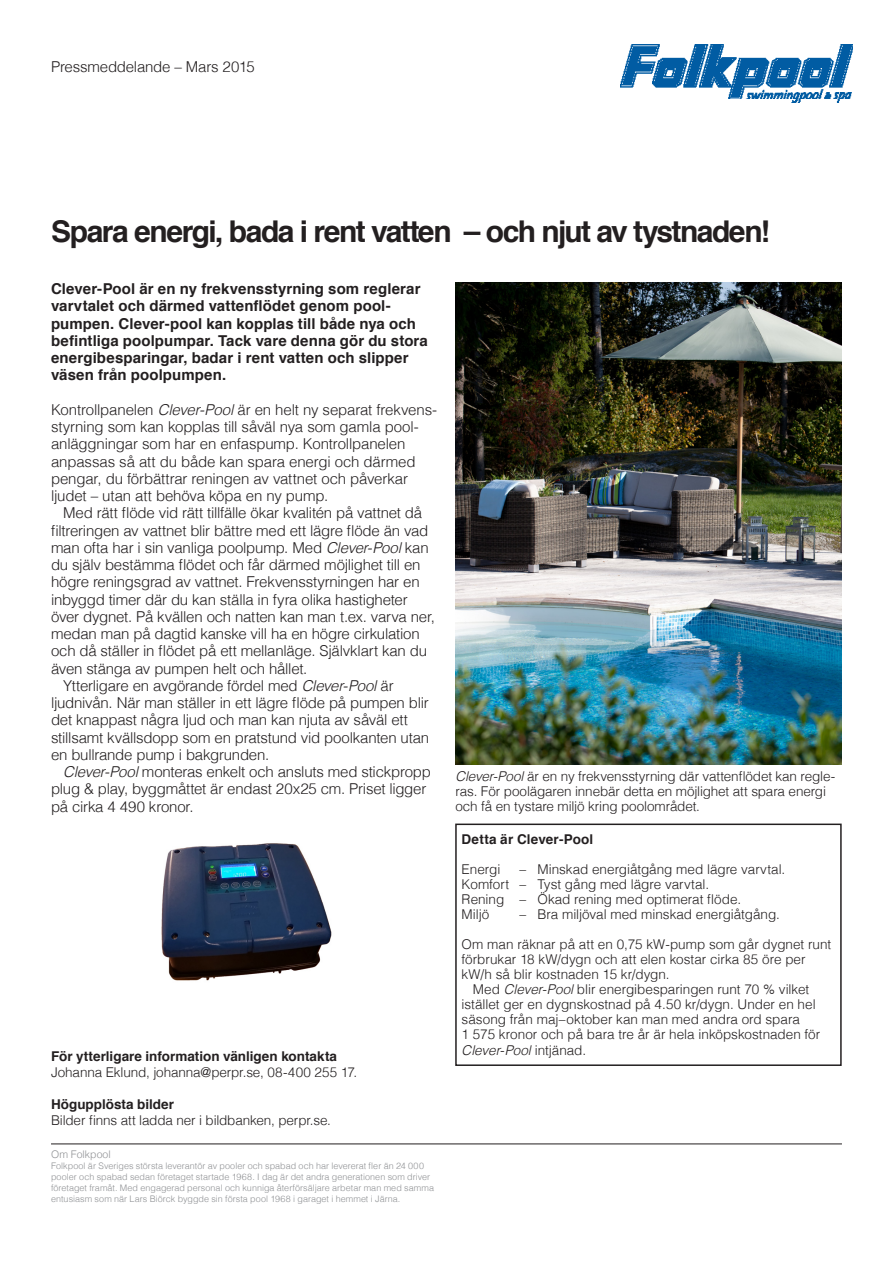
<style>
.page{position:relative;width:893px;height:1263px;background:#fff}
.page>*{position:absolute;margin:0;border:0;box-sizing:border-box;transform-origin:0 0}
.t1{font:700 30px "Helvetica";letter-spacing:-.05em;color:#231f20}
.t2{font:300 15px/17.2px "Helvetica";letter-spacing:-.015em;color:#231f20}
.t3{font:700 15px/17.2px "Helvetica";letter-spacing:.01em;color:#231f20}
.t4{font:300 13.5px/15px "Helvetica";letter-spacing:-.005em;color:#231f20}
.t5{font:700 13.5px "Helvetica";color:#231f20}
.t6{font:300 10.5px "Helvetica";letter-spacing:.005em;color:#8f9194}
.t7{font:300 9px/10.8px "Helvetica";letter-spacing:.005em;color:#8f9194}
.s1{font-style:italic}
</style>
<div class="page">
<img style="left:621px;top:45px;width:232px;height:58px">
<hr style="left:51px;top:1144px;width:791px;height:1px;background:#231f20">
<img style="left:455px;top:283px;width:387px;height:482px">
<div style="left:455px;top:823px;width:387px;height:243px;border:2px solid #231f20"></div>
<img style="left:161px;top:843px;width:171px;height:138px">
<p class="t2" style="left:51px;top:57px;width:205px">Pressmeddelande – Mars 2015</p>
<p class="t1" style="left:51px;top:207px;width:720px">Spara energi, bada i rent vatten – och njut av tystnaden!</p>
<p class="t3" style="left:51px;top:280px;width:378px">Clever-Pool är en ny frekvensstyrning som reglerar varvtalet och därmed vattenflödet genom pool&shy;pumpen. Clever-pool kan kopplas till både nya och befintliga poolpumpar. Tack vare denna gör du stora energibesparingar, badar i rent vatten och slipper väsen från poolpumpen.</p>
<p class="t2" style="left:51px;top:400px;width:388px">Kontrollpanelen <span class="s1">Clever-Pool</span> är en helt ny separat frekvens&shy;styrning som kan kopplas till såväl nya som gamla pool&shy;anläggningar som har en enfaspump. Kontrollpanelen anpassas så att du både kan spara energi och därmed pengar, du förbättrar reningen av vattnet och påverkar ljudet – utan att behöva köpa en ny pump.</p>
<p class="t2" style="left:51px;top:503px;width:385px;text-indent:12px">Med rätt flöde vid rätt tillfälle ökar kvalitén på vattnet då filtreringen av vattnet blir bättre med ett lägre flöde än vad man ofta har i sin vanliga poolpump. Med <span class="s1">Clever-Pool</span> kan du själv bestämma flödet och får därmed möjlighet till en högre reningsgrad av vattnet. Frekvensstyrningen har en inbyggd timer där du kan ställa in fyra olika hastigheter över dygnet. På kvällen och natten kan man t.ex. varva ner, medan man på dagtid kanske vill ha en högre cirkulation och då ställer in flödet på ett mellanläge. Självklart kan du även stänga av pumpen helt och hållet.</p>
<p class="t2" style="left:51px;top:676px;width:380px;text-indent:12px">Ytterligare en avgörande fördel med <span class="s1">Clever-Pool</span> är ljudnivån. När man ställer in ett lägre flöde på pumpen blir det knappast några ljud och man kan njuta av såväl ett stillsamt kvällsdopp som en pratstund vid poolkanten utan en bullrande pump i bakgrunden.</p>
<p class="t2" style="left:51px;top:762px;width:381px;text-indent:12px"><span class="s1">Clever-Pool</span> monteras enkelt och ansluts med stickpropp plug &amp; play, byggmåttet är endast 20x25 cm. Priset ligger på cirka 4 490 kronor.</p>
<p class="t5" style="left:51px;top:1045px;width:288px">För ytterligare information vänligen kontakta</p>
<p class="t4" style="left:51px;top:1063px;width:308px">Johanna Eklund, johanna@perpr.se, 08-400 255 17.</p>
<p class="t5" style="left:51px;top:1093px;width:125px">Högupplösta bilder</p>
<p class="t4" style="left:51px;top:1112px;width:282px">Bilder finns att ladda ner i bildbanken, perpr.se.</p>
<p class="t6" style="left:51px;top:1145px;width:61px">Om Folkpool</p>
<p class="t7" style="left:51px;top:1160px;width:384px">Folkpool är Sveriges största leverantör av pooler och spabad och har levererat fler än 24 000 pooler och spabad sedan företaget startade 1968. I dag är det andra generationen som driver företaget framåt. Med engagerad personal och kunniga återförsäljare arbetar man med samma entusiasm som när Lars Biörck byggde sin första pool 1968 i garaget i hemmet i Järna.</p>
<p class="t4" style="left:455px;top:768px;width:381px"><span class="s1">Clever-Pool</span> är en ny frekvensstyrning där vattenflödet kan regle&shy;ras. För poolägaren innebär detta en möjlighet att spara energi och få en tystare miljö kring poolområdet.</p>
<p class="t5" style="left:462px;top:828px;width:133px">Detta är Clever-Pool</p>
<p class="t4" style="left:462px;top:860px;width:40px">Energi</p>
<p class="t4" style="left:519px;top:860px;width:268px">– Minskad energiåtgång med lägre varvtal.</p>
<p class="t4" style="left:462px;top:875px;width:249px">Komfort – Tyst gång med lägre varvtal.</p>
<p class="t4" style="left:462px;top:890px;width:281px">Rening – Ökad rening med optimerat flöde.</p>
<p class="t4" style="left:462px;top:905px;width:29px">Miljö</p>
<p class="t4" style="left:519px;top:905px;width:262px">– Bra miljöval med minskad energiåtgång.</p>
<p class="t4" style="left:462px;top:935px;width:371px">Om man räknar på att en 0,75 kW-pump som går dygnet runt förbrukar 18 kW/dygn och att elen kostar cirka 85 öre per kW/h så blir kostnaden 15 kr/dygn.</p>
<p class="t4" style="left:462px;top:980px;width:356px;text-indent:11px">Med <span class="s1">Clever-Pool</span> blir energibesparingen runt 70 % vilket istället ger en dygnskostnad på 4.50 kr/dygn. Under en hel säsong från maj–oktober kan man med andra ord spara</p>
<p class="t4" style="left:462px;top:1025px;width:360px;line-height:16.2px">1 575 kronor och på bara tre år är hela inköpskostnaden för<br><span class="s1">Clever-Pool</span> intjänad.</p>
</div>
